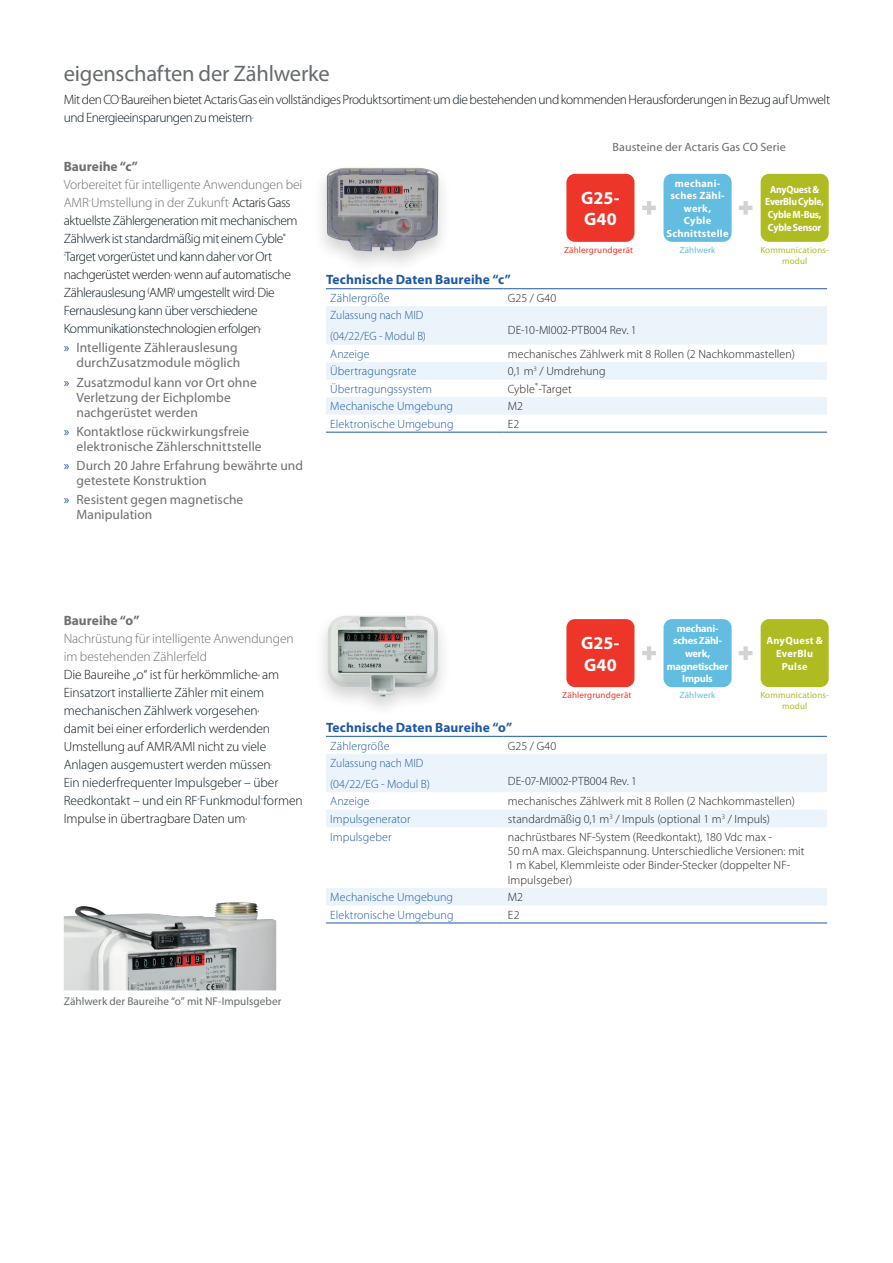
<style>
.page{position:relative;width:893px;height:1263px;background:#fff}
.page>*{position:absolute;margin:0;border:0;box-sizing:border-box;transform-origin:0 0}
.Table_Title{font:22.5px "Myriad Pro";letter-spacing:-.01em;color:#666b6d}
.Spec_Type{font:700 18px "Myriad Pro";color:#fff}
.Section_Subhead{font:300 13.5px/18px "Myriad Pro";letter-spacing:-.015em;color:#071822}
.t1{font:13.5px/15px "Myriad Pro";letter-spacing:.005em;color:#6d6f71}
.Table_Title-2{font:300 13.5px/18px "Myriad Pro";letter-spacing:-.035em;color:#071822}
.Body_Copy{font:700 13.5px "Myriad Pro";letter-spacing:.005em;color:#1e58a4}
.t2{font:300 12px/14.4px "Myriad Pro";letter-spacing:.005em;color:#231f20}
.t3{font:300 12px "Myriad Pro";letter-spacing:.005em;color:#1e58a4}
.t4{font:300 12px "Myriad Pro";letter-spacing:.005em;color:#1e58a4;scale:.96 1}
.Spec_Description{font:300 12px "Myriad Pro";color:#16212d}
.t5{font:12px "Myriad Pro";letter-spacing:.01em;color:#666b6d}
.t6{font:11.25px "Myriad Pro";color:#666b6d}
.Spec_Type-2{font:700 10.5px/12.6px "Myriad Pro";letter-spacing:.025em;color:#fff;text-align:center}
.Spec_Type-3{font:700 10.5px "Myriad Pro";letter-spacing:-.02em;color:#fff}
.Spec_Type-4{font:700 10.5px "Myriad Pro";letter-spacing:-.02em;color:#fff;scale:.93 1}
.t7{font:9px "Myriad Pro";letter-spacing:.015em;color:#aebc21}
.t8{font:9px "Myriad Pro";letter-spacing:.02em;color:#ee3529}
.t9{font:9px "Myriad Pro";letter-spacing:.015em;color:#62bde0}
.s1{font-weight:700;color:#6d6f71}
.s2{color:#6d6f71}
.s3{color:#1e58a4}
</style>
<div class="page">
<img style="left:64px;top:902px;width:212px;height:88px">
<div style="left:313px;top:162px;width:140px;height:112px;background:#231f20;opacity:.2"></div>
<img style="left:327px;top:168px;width:45px;height:83px">
<div style="left:314px;top:610px;width:138px;height:108px;background:#231f20;opacity:.2"></div>
<img style="left:328px;top:616px;width:110px;height:80px">
<div style="left:566px;top:174px;width:68px;height:68px;background:#ee3529;border-radius:9px"></div>
<div style="left:663px;top:174px;width:69px;height:68px;background:#62bde0;border-radius:9px"></div>
<div style="left:761px;top:174px;width:68px;height:68px;background:#aebc21;border-radius:9px"></div>
<svg style="left:642px;top:201px;width:14px;height:14px"></svg>
<svg style="left:739px;top:201px;width:13px;height:14px"></svg>
<div style="left:566px;top:619px;width:68px;height:68px;background:#ee3529;border-radius:9px"></div>
<div style="left:663px;top:619px;width:69px;height:68px;background:#62bde0;border-radius:9px"></div>
<div style="left:761px;top:619px;width:68px;height:68px;background:#aebc21;border-radius:9px"></div>
<svg style="left:642px;top:646px;width:14px;height:14px"></svg>
<svg style="left:739px;top:646px;width:13px;height:14px"></svg>
<svg style="left:326px;top:306px;width:501px;height:109px;fill:#ebf4fb"></svg>
<hr style="left:326px;top:288px;width:178px;height:1px;background:#1e58a4">
<hr style="left:504px;top:288px;width:323px;height:1px;background:#1e58a4">
<hr style="left:326px;top:432px;width:178px;height:1px;background:#1e58a4">
<hr style="left:504px;top:432px;width:323px;height:1px;background:#1e58a4">
<svg style="left:326px;top:754px;width:501px;height:151px"></svg>
<hr style="left:326px;top:736px;width:178px;height:1px;background:#1e58a4">
<hr style="left:504px;top:736px;width:323px;height:1px;background:#1e58a4">
<hr style="left:326px;top:923px;width:178px;height:1px;background:#1e58a4">
<hr style="left:504px;top:923px;width:323px;height:1px;background:#1e58a4">
<p class="Table_Title" style="left:64px;top:59px;width:267px">eigenschaften der Zählwerke</p>
<p class="Table_Title-2" style="left:64px;top:90px;width:768px">Mit den CO-Baureihen bietet Actaris Gas ein vollständiges Produktsortiment, um die bestehenden und kommenden Herausforderungen in Bezug auf Umwelt und Energieeinsparungen zu meistern.</p>
<p class="Section_Subhead" style="left:64px;top:158px;width:240px"><span class="s1">Baureihe “c”<br></span><span class="s2">Vorbereitet für intelligente Anwendungen bei AMR-Umstellung in der Zukunft.</span> Actaris Gass aktuellste Zählergeneration mit mechanischem Zählwerk ist standardmäßig mit einem Cyble<sup>® </sup>-Target vorgerüstet und kann daher vor Ort nachgerüstet werden, wenn auf automatische Zählerauslesung (AMR) umgestellt wird. Die Fernauslesung kann über verschiedene Kommunikationstechnologien erfolgen.</p>
<p class="t1" style="left:64px;top:340px;width:178px;text-align:right"><span class="s3">»</span> Intelligente Zählerauslesung durchZusatzmodule möglich</p>
<p class="t1" style="left:77px;top:374px;width:182px;text-indent:-13px"><span class="s3">»</span> Zusatzmodul kann vor Ort ohne<br>Verletzung der Eichplombe nachgerüstet werden</p>
<p class="t1" style="left:77px;top:424px;width:187px;text-indent:-13px"><span class="s3">»</span> Kontaktlose rückwirkungsfreie elektronische Zählerschnittstelle</p>
<p class="t1" style="left:77px;top:458px;width:228px;text-indent:-13px"><span class="s3">»</span> Durch 20 Jahre Erfahrung bewährte und getestete Konstruktion</p>
<p class="t1" style="left:77px;top:492px;width:168px;text-indent:-13px"><span class="s3">»</span> Resistent gegen magnetische<br>Manipulation</p>
<p class="t5" style="left:612px;top:140px;width:175px">Bausteine der Actaris Gas CO Serie</p>
<p class="Spec_Type" style="left:581px;top:186px;width:40px">G25-</p>
<p class="Spec_Type" style="left:584px;top:208px;width:34px">G40</p>
<p class="Spec_Type-2" style="left:675px;top:176px;width:47px">mechani-</p>
<p class="Spec_Type-2" style="left:670px;top:189px;width:56px">sches Zähl-</p>
<p class="Spec_Type-3" style="left:684px;top:201px;width:29px">werk,</p>
<p class="Spec_Type-2" style="left:666px;top:214px;width:64px">Cyble<br>Schnittstelle</p>
<p class="Spec_Type-4" style="left:770px;top:182px;width:54px">AnyQuest &amp;</p>
<p class="Spec_Type-4" style="left:765px;top:195px;width:65px">EverBlu Cyble,</p>
<p class="Spec_Type-4" style="left:768px;top:208px;width:59px">Cyble M-Bus,</p>
<p class="Spec_Type-4" style="left:768px;top:220px;width:59px">Cyble Sensor</p>
<p class="t8" style="left:564px;top:245px;width:71px">Zählergrundgerät</p>
<p class="t9" style="left:680px;top:245px;width:37px">Zählwerk</p>
<p class="t7" style="left:760px;top:245px;width:70px">Kommunications-</p>
<p class="t7" style="left:782px;top:255px;width:27px">modul</p>
<p class="Body_Copy" style="left:326px;top:271px;width:186px">Technische Daten Baureihe “c”</p>
<p class="t3" style="left:330px;top:291px;width:61px">Zählergröße</p>
<p class="t2" style="left:508px;top:291px;width:50px">G25 / G40</p>
<p class="t4" style="left:330px;top:308px;width:98px">Zulassung nach MID</p>
<p class="t4" style="left:330px;top:329px;width:101px">(04/22/EG - Modul B)</p>
<p class="Spec_Description" style="left:508px;top:322px;width:130px">DE-10-MI002-PTB004 Rev. 1</p>
<p class="t3" style="left:330px;top:347px;width:41px">Anzeige</p>
<p class="t2" style="left:508px;top:347px;width:288px">mechanisches Zählwerk mit 8 Rollen (2 Nachkommastellen)</p>
<p class="t3" style="left:330px;top:364px;width:88px">Übertragungsrate</p>
<p class="t2" style="left:508px;top:364px;width:99px">0,1 m<sup>3</sup> / Umdrehung</p>
<p class="t3" style="left:330px;top:382px;width:103px">Übertragungssystem</p>
<p class="t2" style="left:508px;top:382px;width:65px">Cyble<sup>®</sup>-Target</p>
<p class="t3" style="left:330px;top:399px;width:124px">Mechanische Umgebung</p>
<p class="t2" style="left:508px;top:399px;width:17px">M2</p>
<p class="t3" style="left:330px;top:417px;width:125px">Elektronische Umgebung</p>
<p class="t2" style="left:508px;top:417px;width:13px">E2</p>
<p class="Section_Subhead" style="left:64px;top:611px;width:240px"><span class="s1">Baureihe “o”<br></span><span class="s2">Nachrüstung für intelligente Anwendungen im bestehenden Zählerfeld<br></span>Die Baureihe „o“ ist für herkömmliche, am Einsatzort installierte Zähler mit einem mechanischen Zählwerk vorgesehen,<br>damit bei einer erforderlich werdenden Umstellung auf AMR/AMI nicht zu viele Anlagen ausgemustert werden müssen.<br>Ein niederfrequenter Impulsgeber – über Reedkontakt – und ein RF-Funkmodul-formen Impulse in übertragbare Daten um.</p>
<p class="Spec_Type" style="left:581px;top:631px;width:40px">G25-</p>
<p class="Spec_Type" style="left:584px;top:653px;width:34px">G40</p>
<p class="Spec_Type-3" style="left:677px;top:621px;width:43px">mechani-</p>
<p class="Spec_Type-3" style="left:673px;top:634px;width:50px">sches Zähl-</p>
<p class="Spec_Type-3" style="left:685px;top:647px;width:27px">werk,</p>
<p class="Spec_Type-3" style="left:667px;top:659px;width:63px">magnetischer</p>
<p class="Spec_Type-3" style="left:682px;top:672px;width:32px">Impuls</p>
<p class="Spec_Type-2" style="left:766px;top:634px;width:58px">AnyQuest &amp;</p>
<p class="Spec_Type-2" style="left:776px;top:647px;width:38px">EverBlu</p>
<p class="Spec_Type-3" style="left:782px;top:659px;width:27px">Pulse</p>
<p class="t8" style="left:562px;top:690px;width:71px">Zählergrundgerät</p>
<p class="t9" style="left:680px;top:690px;width:37px">Zählwerk</p>
<p class="t7" style="left:760px;top:690px;width:70px">Kommunications-</p>
<p class="t7" style="left:782px;top:701px;width:27px">modul</p>
<p class="Body_Copy" style="left:326px;top:719px;width:188px">Technische Daten Baureihe “o”</p>
<p class="t3" style="left:330px;top:738px;width:61px">Zählergröße</p>
<p class="t2" style="left:508px;top:738px;width:50px">G25 / G40</p>
<p class="t4" style="left:330px;top:756px;width:98px">Zulassung nach MID</p>
<p class="t3" style="left:330px;top:777px;width:101px">(04/22/EG - Modul B)</p>
<p class="Spec_Description" style="left:508px;top:774px;width:131px">DE-07-MI002-PTB004 Rev. 1</p>
<p class="t3" style="left:330px;top:794px;width:41px">Anzeige</p>
<p class="t2" style="left:508px;top:794px;width:288px">mechanisches Zählwerk mit 8 Rollen (2 Nachkommastellen)</p>
<p class="t3" style="left:330px;top:812px;width:82px">Impulsgenerator</p>
<p class="t2" style="left:508px;top:812px;width:263px">standardmäßig 0,1 m<sup>3</sup> / Impuls (optional 1 m<sup>3</sup> / Impuls)</p>
<p class="t3" style="left:330px;top:829px;width:63px">Impulsgeber</p>
<p class="t2" style="left:508px;top:829px;width:298px">nachrüstbares NF-System (Reedkontakt), 180 Vdc max -<br>50 mA max. Gleichspannung. Unterschiedliche Versionen: mit 1 m Kabel, Klemmleiste oder Binder-Stecker (doppelter NF-Impulsgeber)</p>
<p class="t3" style="left:330px;top:890px;width:124px">Mechanische Umgebung</p>
<p class="t2" style="left:508px;top:890px;width:17px">M2</p>
<p class="t3" style="left:330px;top:907px;width:125px">Elektronische Umgebung</p>
<p class="t2" style="left:508px;top:907px;width:13px">E2</p>
<p class="t6" style="left:64px;top:995px;width:219px">Zählwerk der Baureihe “o” mit NF-Impulsgeber</p>
</div>
